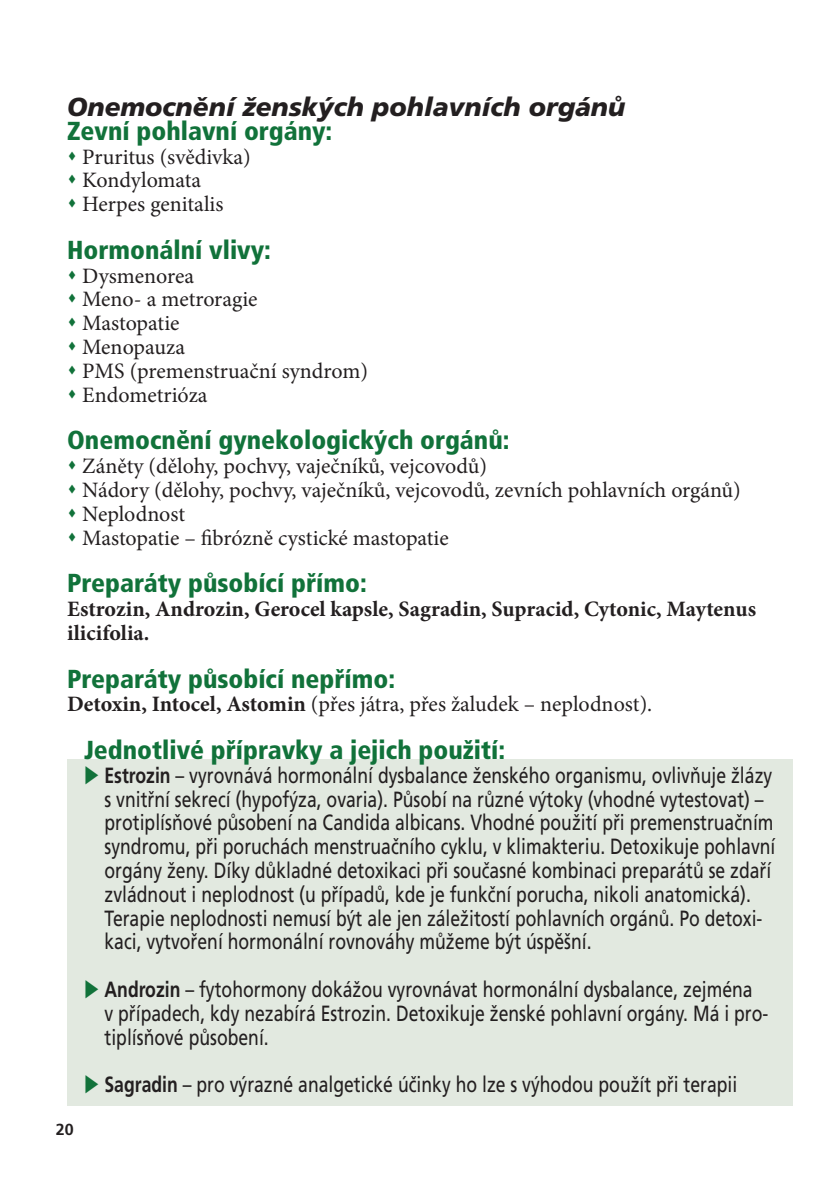
<style>
.page{position:relative;width:838px;height:1191px;background:#fff}
.page>*{position:absolute;margin:0;border:0;box-sizing:border-box;transform-origin:0 0}
.t1{font:900 condensed 26px "Frutiger OT";color:#11723a}
.t2{font:italic 900 26px "Frutiger OT";color:#231f20}
.t3{font:22px/23.8px "Frutiger OT";color:#231f20;scale:.8 1}
.t4{font:22px/23.8px "Minion Pro";color:#231f20}
.t5{font:700 22px/23.8px "Minion Pro";color:#231f20}
.t6{font:700 16px "Frutiger OT";color:#231f20}
.s1{font-weight:700}
</style>
<div class="page">
<div style="left:67px;top:759px;width:726px;height:347px;background:#e2e9e0"></div>
<p class="t2" style="left:67px;top:96px;width:560px">Onemocnění ženských pohlavních orgánů</p>
<p class="t1" style="left:67px;top:120px;width:267px">Zevní pohlavní orgány:</p>
<p class="t4" style="left:82px;top:146px;width:170px">Pruritus (svědivka)<br>Kondylomata<br>Herpes genitalis</p>
<p class="t1" style="left:67px;top:239px;width:205px">Hormonální vlivy:</p>
<p class="t4" style="left:82px;top:265px;width:287px">Dysmenorea<br>Meno- a metroragie<br>Mastopatie<br>Menopauza<br>PMS (premenstruační syndrom)<br>Endometrióza</p>
<p class="t1" style="left:67px;top:430px;width:444px">Onemocnění gynekologických orgánů:</p>
<p class="t4" style="left:82px;top:456px;width:660px">Záněty (dělohy, pochvy, vaječníků, vejcovodů)<br>Nádory (dělohy, pochvy, vaječníků, vejcovodů, zevních pohlavních orgánů)<br>Neplodnost<br>Mastopatie – fibrózně cystické mastopatie</p>
<p class="t1" style="left:67px;top:573px;width:301px">Preparáty působící přímo:</p>
<p class="t5" style="left:67px;top:599px;width:690px">Estrozin, Androzin, Gerocel kapsle, Sagradin, Supracid, Cytonic, Maytenus ilicifolia.</p>
<p class="t1" style="left:67px;top:668px;width:330px">Preparáty působící nepřímo:</p>
<p class="t4" style="left:67px;top:694px;width:587px"><span class="s1">Detoxin, Intocel, Astomin</span> (přes játra, přes žaludek – neplodnost).</p>
<p class="t1" style="left:84px;top:739px;width:423px">Jednotlivé přípravky a jejich použití:</p>
<p class="t3" style="left:105px;top:765px;width:840px"><span class="s1">Estrozin</span> – vyrovnává hormonální dysbalance ženského organismu, ovlivňuje žlázy s vnitřní sekrecí (hypofýza, ovaria). Působí na různé výtoky (vhodné vytestovat) – protiplísňové působení na Candida albicans. Vhodné použití při premenstruačním syndromu, při poruchách menstruačního cyklu, v klimakteriu. Detoxikuje pohlavní orgány ženy. Díky důkladné detoxikaci při současné kombinaci preparátů se zdaří zvládnout i neplodnost (u případů, kde je funkční porucha, nikoli anatomická).<br>Terapie neplodnosti nemusí být ale jen záležitostí pohlavních orgánů. Po detoxi&shy;kaci, vytvoření hormonální rovnováhy můžeme být úspěšní.</p>
<p class="t3" style="left:105px;top:979px;width:831px"><span class="s1">Androzin</span> – fytohormony dokážou vyrovnávat hormonální dysbalance, zejména<br>v případech, kdy nezabírá Estrozin. Detoxikuje ženské pohlavní orgány. Má i pro&shy;tiplísňové působení.</p>
<p class="t3" style="left:105px;top:1074px;width:792px"><span class="s1">Sagradin</span> – pro výrazné analgetické účinky ho lze s výhodou použít při terapii</p>
<p class="t6" style="left:56px;top:1123px;width:19px">20</p>
</div>
